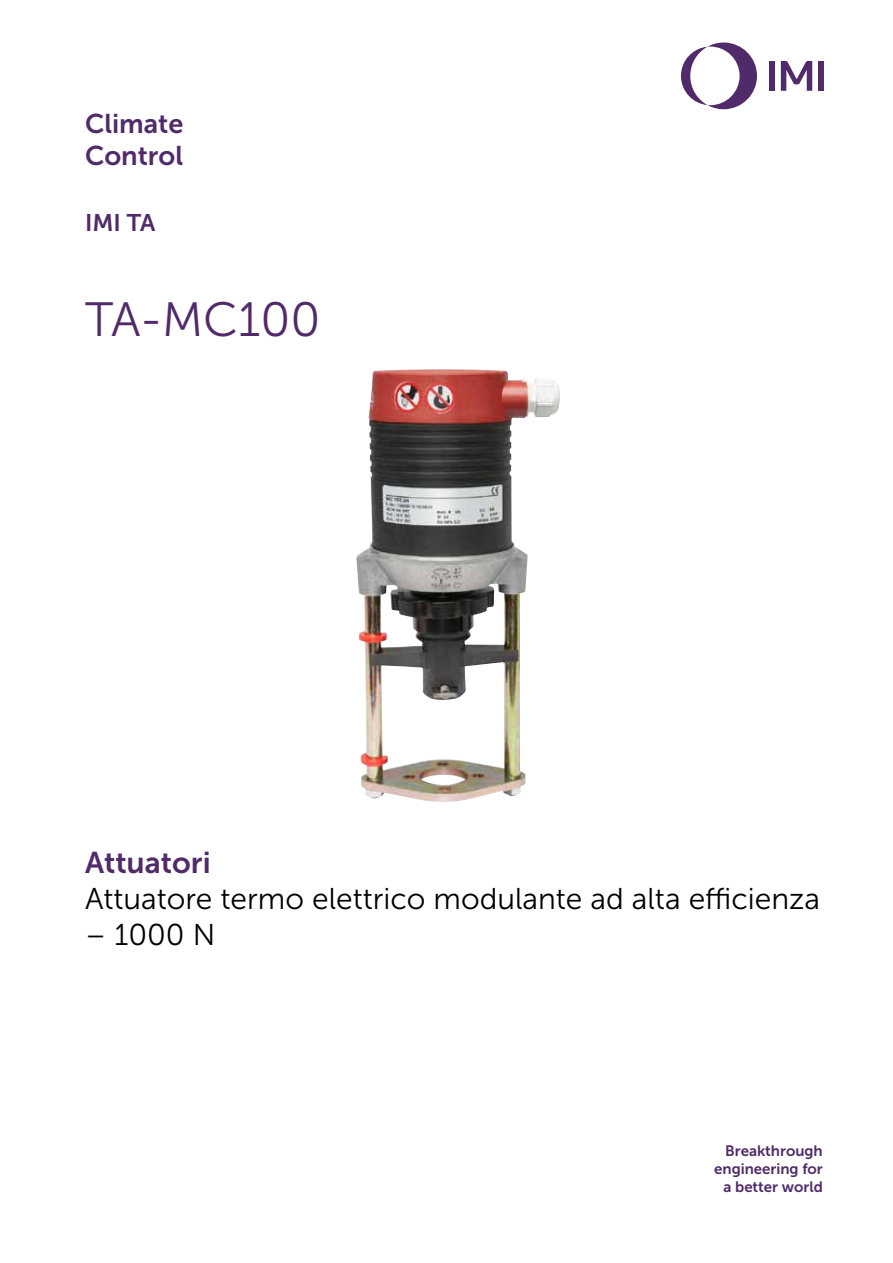
<style>
.page{position:relative;width:893px;height:1263px;background:#fff}
.page>*{position:absolute;margin:0;border:0;box-sizing:border-box;transform-origin:0 0}
.t1{font:48px "Museo Sans 300";color:#512a6a}
.t2{font:30px "Museo Sans 300";color:#000}
.t3{font:30px "Museo Sans 700";color:#512a6a}
.t4{font:27px/32.4px "Museo Sans 700";color:#512a6a}
.t5{font:24px "Museo Sans 700";color:#512a6a}
.t6{font:15px/18px "Museo Sans 700";color:#512a6a;text-align:right}
</style>
<div class="page">
<svg style="left:681px;top:43px;width:76px;height:66px"></svg>
<div style="left:769px;top:61px;width:6px;height:30px;background:#512a6a"></div>
<div style="left:818px;top:61px;width:6px;height:30px;background:#512a6a"></div>
<svg style="left:781px;top:61px;width:31px;height:30px"></svg>
<img style="left:356px;top:369px;width:133px;height:433px">
<p class="t4" style="left:85px;top:107px;width:100px">Climate<br>Control</p>
<p class="t5" style="left:85px;top:210px;width:72px">IMI TA</p>
<h1 class="t1" style="left:85px;top:293px;width:237px">TA-MC100</h1>
<p class="t3" style="left:85px;top:846px;width:127px">Attuatori</p>
<p class="t2" style="left:85px;top:882px;width:737px">Attuatore termo elettrico modulante ad alta efficienza</p>
<p class="t2" style="left:85px;top:918px;width:132px">– 1000 N</p>
<p class="t6" style="left:714px;top:1142px;width:110px">Breakthrough engineering for a better world</p>
</div>
